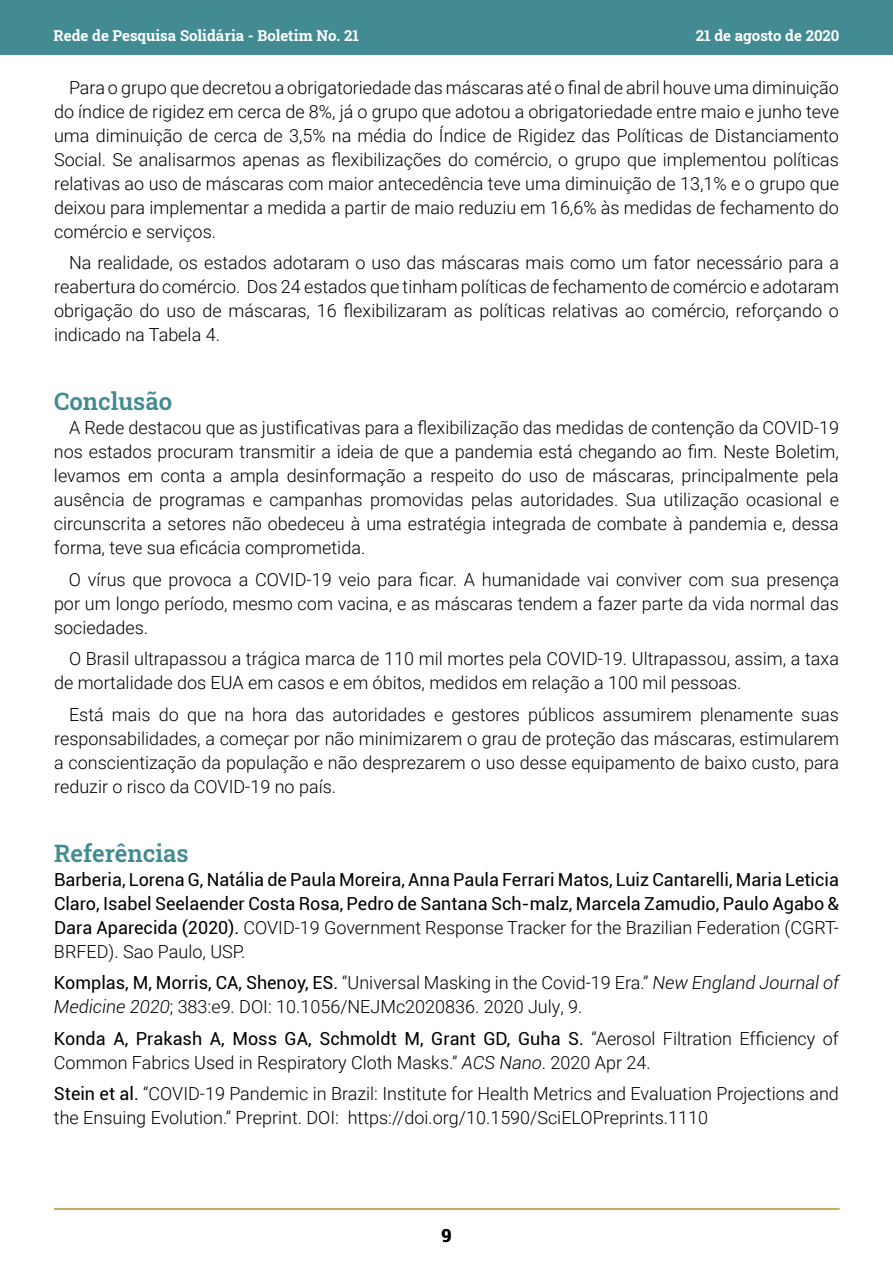
<style>
.page{position:relative;width:893px;height:1263px;background:#fff}
.page>*{position:absolute;margin:0;border:0;box-sizing:border-box;transform-origin:0 0}
.t1{font:600 24px "Roboto Slab";color:#428b92}
.t2{font:300 18px/24px "Roboto";color:#000;text-align:justify}
.t3{font:18px/24px "Roboto";color:#000;text-align:justify}
.t4{font:700 18px "Roboto Slab";color:#000}
.t5{font:700 15px "Roboto Slab";color:#fff}
.s1{font-weight:300}
.s2{font-weight:400}
.s3{font-style:italic}
</style>
<div class="page">
<div style="left:0;top:0;width:893px;height:54px;background:#428b92"></div>
<hr style="left:54px;top:1208px;width:785px;height:1px;background:#b89230">
<p class="t5" style="left:53px;top:25px;width:307px">Rede de Pesquisa Solidária - Boletim No. 21</p>
<p class="t5" style="left:696px;top:25px;width:145px">21 de agosto de 2020</p>
<p class="t2" style="left:54px;top:75px;width:786px;text-indent:15px">Para o grupo que decretou a obrigatoriedade das máscaras até o final de abril houve uma diminuição do índice de rigidez em cerca de 8%, já o grupo que adotou a obrigatoriedade entre maio e junho teve uma diminuição de cerca de 3,5% na média do Índice de Rigidez das Políticas de Distanciamento Social. Se analisarmos apenas as flexibilizações do comércio, o grupo que implementou políticas relativas ao uso de máscaras com maior antecedência teve uma diminuição de 13,1% e o grupo que deixou para implementar a medida a partir de maio reduziu em 16,6% às medidas de fechamento do comércio e serviços.</p>
<p class="t2" style="left:54px;top:250px;width:786px;text-indent:15px">Na realidade, os estados adotaram o uso das máscaras mais como um fator necessário para a reabertura do comércio. Dos 24 estados que tinham políticas de fechamento de comércio e adotaram obrigação do uso de máscaras, 16 flexibilizaram as políticas relativas ao comércio, reforçando o indicado na Tabela 4.</p>
<h1 class="t1" style="left:54px;top:385px;width:120px">Conclusão</h1>
<p class="t2" style="left:54px;top:415px;width:786px;text-indent:15px">A Rede destacou que as justificativas para a flexibilização das medidas de contenção da COVID-19 nos estados procuram transmitir a ideia de que a pandemia está chegando ao fim. Neste Boletim, levamos em conta a ampla desinformação a respeito do uso de máscaras, principalmente pela ausência de programas e campanhas promovidas pelas autoridades. Sua utilização ocasional e circunscrita a setores não obedeceu à uma estratégia integrada de combate à pandemia e, dessa forma, teve sua eficácia comprometida.</p>
<p class="t2" style="left:54px;top:567px;width:786px;text-indent:15px">O vírus que provoca a COVID-19 veio para ficar. A humanidade vai conviver com sua presença por um longo período, mesmo com vacina, e as máscaras tendem a fazer parte da vida normal das sociedades.</p>
<p class="t2" style="left:54px;top:646px;width:786px;text-indent:15px">O Brasil ultrapassou a trágica marca de 110 mil mortes pela COVID-19. Ultrapassou, assim, a taxa de mortalidade dos EUA em casos e em óbitos, medidos em relação a 100 mil pessoas.</p>
<p class="t2" style="left:54px;top:702px;width:786px;text-indent:15px">Está mais do que na hora das autoridades e gestores públicos assumirem plenamente suas responsabilidades, a começar por não minimizarem o grau de proteção das máscaras, estimularem a conscientização da população e não desprezarem o uso desse equipamento de baixo custo, para reduzir o risco da COVID-19 no país.</p>
<h1 class="t1" style="left:54px;top:837px;width:136px">Referências</h1>
<p class="t3" style="left:54px;top:867px;width:786px">Barberia, Lorena G, Natália de Paula Moreira, Anna Paula Ferrari Matos, Luiz Cantarelli, Maria Leticia Claro, Isabel Seelaender Costa Rosa, Pedro de Santana Sch-malz, Marcela Zamudio, Paulo Agabo &amp; Dara Aparecida (2020). <span class="s1">COVID-19 Government Response Tracker for the Brazilian Federation (CGRT-BRFED). Sao Paulo, USP.</span></p>
<p class="t2" style="left:54px;top:970px;width:786px"><span class="s2">Komplas, M, Morris, CA, Shenoy, ES.</span> “Universal Masking in the Covid-19 Era.” <span class="s3">New England Journal of<br>Medicine 2020</span>; 383:e9. DOI: 10.1056/NEJMc2020836. 2020 July, 9.</p>
<p class="t2" style="left:54px;top:1026px;width:786px"><span class="s2">Konda A, Prakash A, Moss GA, Schmoldt M, Grant GD, Guha S.</span> “Aerosol Filtration Efficiency of<br>Common Fabrics Used in Respiratory Cloth Masks.” <span class="s3">ACS Nano</span>. 2020 Apr 24.</p>
<p class="t2" style="left:54px;top:1081px;width:786px"><span class="s2">Stein et al.</span> “COVID-19 Pandemic in Brazil: Institute for Health Metrics and Evaluation Projections and the Ensuing Evolution.” Preprint. DOI: https://doi.org/10.1590/SciELOPreprints.1110</p>
<p class="t4" style="left:441px;top:1222px;width:12px">9</p>
</div>
